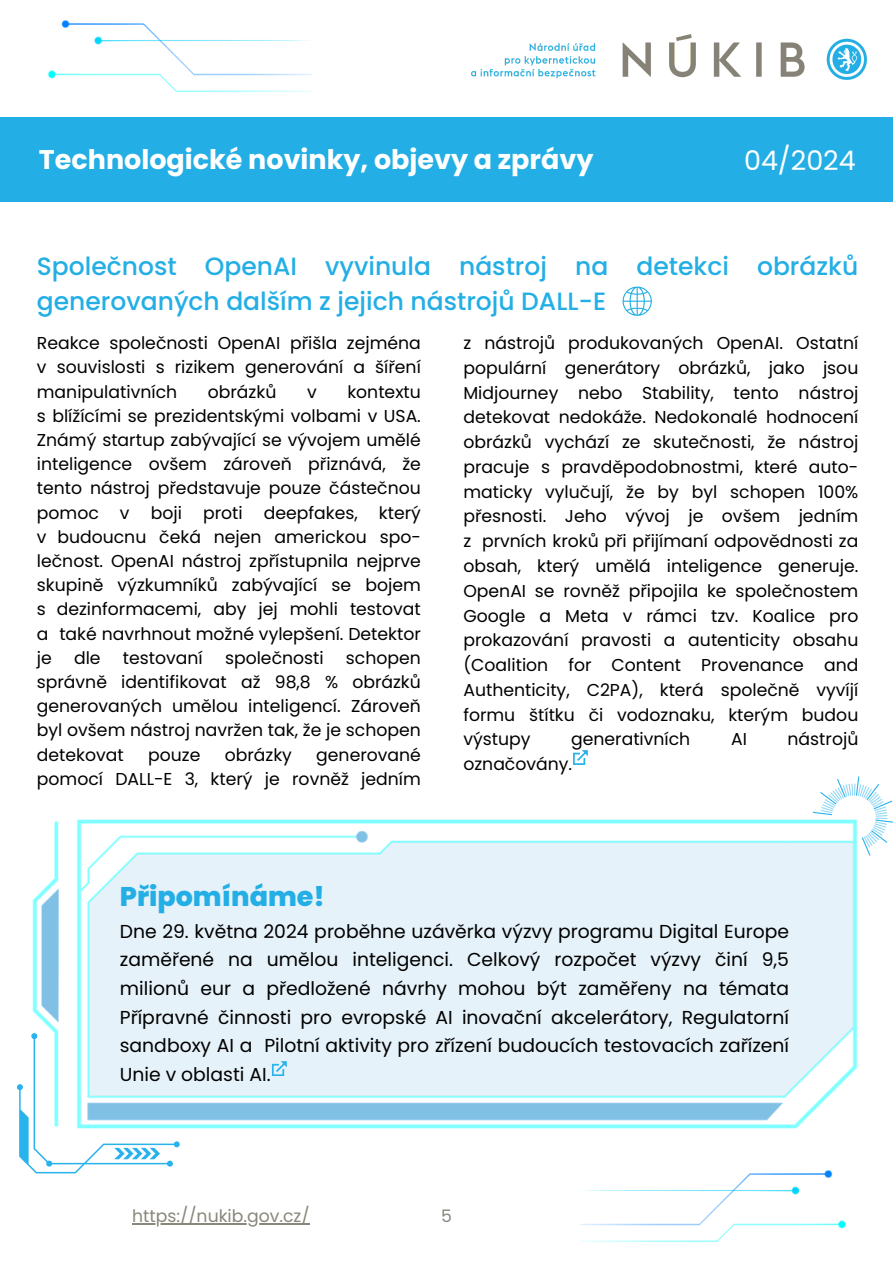
<style>
.page{position:relative;width:893px;height:1263px;background:#fff}
.page>*{position:absolute;margin:0;border:0;box-sizing:border-box;transform-origin:0 0}
.t1{font:700 27px "Poppins";color:#fff}
.t2{font:800 27px "Poppins";color:#23afe5}
.t3{font:27px "Poppins";color:#fff}
.t4{font:500 24.97px/34.9px "Poppins";color:#23afe5}
.t5{font:18.75px/28.7px "Poppins";color:#000;text-align:justify}
.t6{font:17.25px/24.2px "Poppins";color:#000;text-align:justify}
.t7{font:17.25px "Poppins";color:#89877c}
</style>
<div class="page">
<img style="left:47px;top:20px;width:266px;height:72px">
<img style="left:580px;top:1170px;width:266px;height:72px">
<div style="left:0;top:117px;width:100px;height:85px;background:#23afe5"></div>
<div style="left:37px;top:117px;width:856px;height:85px;background:#23afe5"></div>
<img style="left:471px;top:35px;width:395px;height:45px">
<svg style="left:622px;top:286px;width:30px;height:30px"></svg>
<svg style="left:573px;top:750px;width:14px;height:15px"></svg>
<img style="left:32px;top:819px;width:826px;height:310px">
<svg style="left:272px;top:1061px;width:14px;height:15px"></svg>
<svg style="left:812px;top:776px;width:81px;height:80px"></svg>
<svg style="left:17px;top:1033px;width:162px;height:140px"></svg>
<hr style="left:132px;top:1223px;width:178px;height:2px;background:#89877c">
<h1 class="t1" style="left:39px;top:140px;width:556px">Technologické novinky, objevy a zprávy</h1>
<h2 class="t3" style="left:744px;top:142px;width:113px">04/2024</h2>
<p class="t4" style="left:37px;top:249px;width:823px">Společnost OpenAI vyvinula nástroj na detekci obrázků generovaných dalším z jejich nástrojů DALL-E</p>
<p class="t6" style="left:463px;top:331px;width:396px;line-height:24.8px">z nástrojů produkovaných OpenAI. Ostatní populární generátory obrázků, jako jsou Midjourney nebo Stability, tento nástroj detekovat nedokáže. Nedokonalé hodnocení obrázků vychází ze skutečnosti, že nástroj pracuje s pravděpodobnostmi, které auto&shy;maticky vylučují, že by byl schopen 100% přesnosti. Jeho vývoj je ovšem jedním z prvních kroků při přijímaní odpovědnosti za obsah, který umělá inteligence generuje.<br>OpenAI se rovněž připojila ke společnostem Google a Meta v rámci tzv. Koalice pro prokazování pravosti a autenticity obsahu (Coalition for Content Provenance and Authenticity, C2PA), která společně vyvíjí formu štítku či vodoznaku, kterým budou výstupy</p>
<p class="t6" style="left:37px;top:331px;width:385px">Reakce společnosti OpenAI přišla zejména v souvislosti s rizikem generování a šíření manipulativních</p>
<p class="t6" style="left:208px;top:380px;width:70px">obrázků</p>
<p class="t6" style="left:307px;top:380px;width:11px">v</p>
<p class="t6" style="left:37px;top:380px;width:385px;text-indent:310px">kontextu s blížícími se prezidentskými volbami v USA.<br>Známý startup zabývající se vývojem umělé inteligence ovšem zároveň přiznává, že tento nástroj představuje pouze částečnou pomoc v boji proti deepfakes, který v budoucnu čeká nejen americkou spo&shy;lečnost. OpenAI nástroj zpřístupnila nejprve skupině výzkumníků zabývající se bojem s dezinformacemi, aby jej mohli testovat a také navrhnout možné vylepšení. Detektor je</p>
<p class="t6" style="left:74px;top:646px;width:28px">dle</p>
<p class="t6" style="left:123px;top:646px;width:81px">testovaní</p>
<p class="t6" style="left:225px;top:646px;width:100px">společnosti</p>
<p class="t6" style="left:37px;top:646px;width:385px;text-indent:309px">schopen správně identifikovat až 98,8 % obrázků generovaných umělou inteligencí. Zároveň byl ovšem nástroj navržen tak, že je schopen detekovat</p>
<p class="t6" style="left:571px;top:727px;width:121px">generativních</p>
<p class="t6" style="left:731px;top:727px;width:17px">AI</p>
<p class="t6" style="left:787px;top:727px;width:72px">nástrojů</p>
<p class="t6" style="left:37px;top:742px;width:385px;text-align:right">generované<br>pomocí DALL-E 3, který je rovněž jedním</p>
<p class="t6" style="left:148px;top:742px;width:54px">pouze</p>
<p class="t6" style="left:225px;top:742px;width:69px">obrázky</p>
<p class="t6" style="left:463px;top:752px;width:110px">označovány.</p>
<p class="t2" style="left:120px;top:878px;width:207px">Připomínáme!</p>
<p class="t5" style="left:120px;top:917px;width:671px">Dne 29. května 2024 proběhne uzávěrka výzvy programu Digital Europe zaměřené na umělou inteligenci. Celkový rozpočet výzvy činí 9,5 milionů eur a předložené návrhy mohou být zaměřeny na témata Přípravné činnosti pro evropské AI inovační akcelerátory, Regulatorní sandboxy AI a Pilotní aktivity pro zřízení budoucích testovacích zařízení Unie v oblasti AI.</p>
<h1 class="t7" style="left:132px;top:1204px;width:179px">https://nukib.gov.cz/</h1>
<p class="t7" style="left:441px;top:1204px;width:12px">5</p>
</div>
